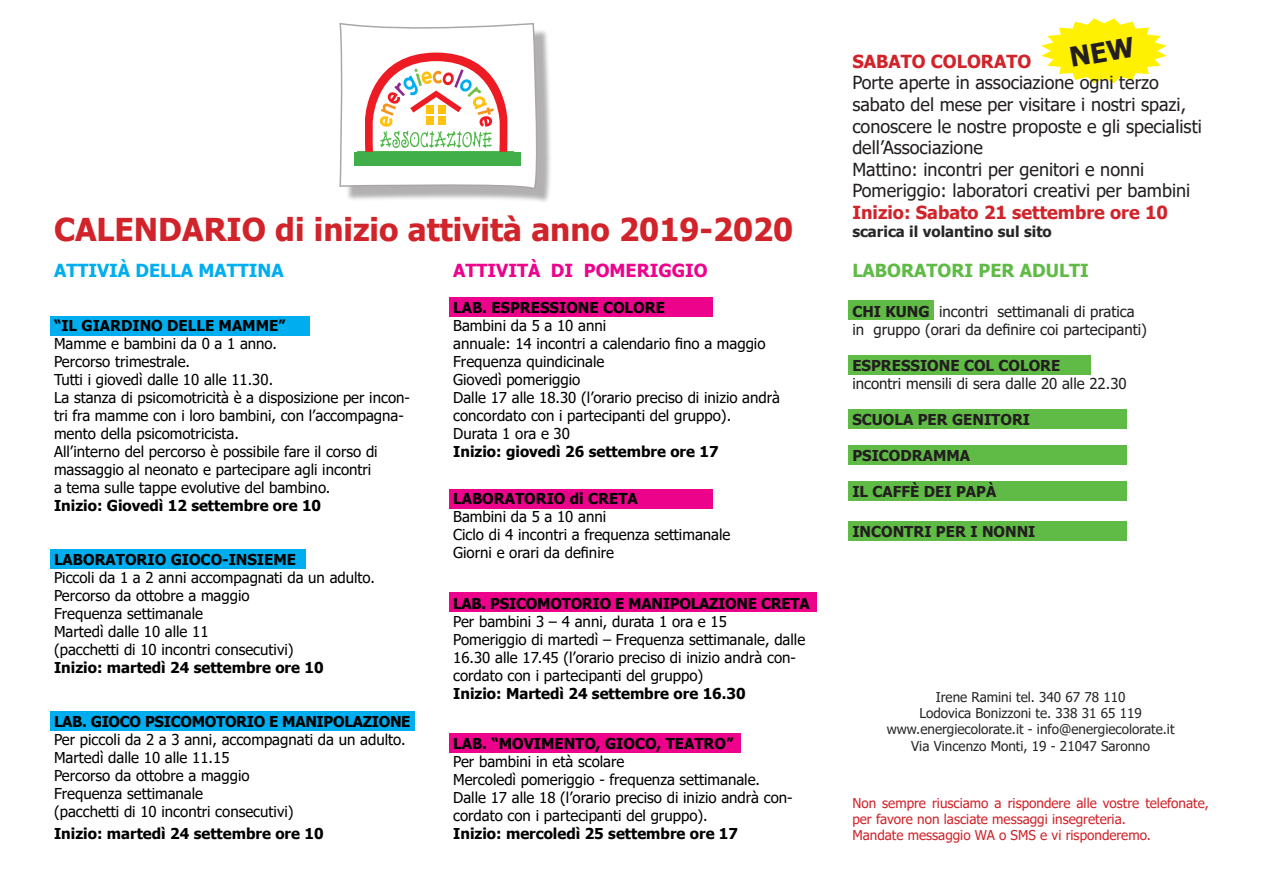
<style>
.page{position:relative;width:1263px;height:893px;background:#fff}
.page>*{position:absolute;margin:0;border:0;box-sizing:border-box;transform-origin:0 0}
.t1{font:700 31.5px "Tahoma";color:#d1232a}
.t2{font:18px/21.6px "Tahoma";color:#231f20}
.t3{font:700 18px "Tahoma";color:#d1232a}
.t4{font:700 18px "Tahoma";color:#ed028c}
.t5{font:700 18px "Tahoma";color:#00aeef}
.t6{font:700 18px "Tahoma";color:#60bb46}
.t7{font:15px/18px "Tahoma";color:#000}
.t8{font:700 15px "Tahoma";color:#000}
.t9{font:15px "Tahoma";color:#231f20}
.t10{font:700 15px "Tahoma";color:#231f20}
.t11{font:700 15px "Tahoma";letter-spacing:-.02em;color:#000}
.t12{font:700 15px "Tahoma";color:#272727}
.t13{font:13.5px "Tahoma";color:#272727}
.t14{font:13.5px/16.2px "Tahoma";color:#d1232a}
.s1{font-weight:700}
</style>
<div class="page">
<div style="left:848px;top:300px;width:86px;height:20px;background:#60bb46"></div>
<div style="left:848px;top:356px;width:242px;height:19px;background:#60bb46"></div>
<div style="left:848px;top:409px;width:279px;height:19px;background:#60bb46"></div>
<div style="left:848px;top:445px;width:279px;height:20px;background:#60bb46"></div>
<div style="left:848px;top:481px;width:279px;height:20px;background:#60bb46"></div>
<div style="left:848px;top:521px;width:279px;height:20px;background:#60bb46"></div>
<div style="left:450px;top:489px;width:263px;height:20px;background:#ed028c"></div>
<div style="left:450px;top:592px;width:367px;height:20px;background:#ed028c"></div>
<div style="left:450px;top:733px;width:291px;height:20px;background:#ed028c"></div>
<div style="left:450px;top:297px;width:263px;height:20px;background:#ed028c"></div>
<div style="left:50px;top:711px;width:365px;height:20px;background:#00aeef"></div>
<div style="left:50px;top:316px;width:260px;height:19px;background:#00aeef"></div>
<div style="left:50px;top:549px;width:256px;height:20px;background:#00aeef"></div>
<div style="left:346px;top:29px;width:206px;height:175px;background:#231f20;opacity:.35"></div>
<svg style="left:339px;top:22px;width:204px;height:175px"></svg>
<div style="left:355px;top:153px;width:166px;height:13px;background:#40ae49"></div>
<svg style="left:1041px;top:18px;width:126px;height:65px"></svg>
<p class="t1" style="left:54px;top:207px;width:741px">CALENDARIO di inizio attività anno 2019-2020</p>
<p class="t4" style="left:453px;top:258px;width:256px">ATTIVITÀ DI POMERIGGIO</p>
<p class="t8" style="left:453px;top:297px;width:213px">LAB. ESPRESSIONE COLORE</p>
<p class="t7" style="left:453px;top:318px;width:155px">Bambini da 5 a 10 anni</p>
<p class="t7" style="left:453px;top:336px;width:314px">annuale: 14 incontri a calendario fino a maggio</p>
<p class="t7" style="left:453px;top:354px;width:153px">Frequenza quindicinale</p>
<p class="t7" style="left:453px;top:372px;width:129px">Giovedì pomeriggio</p>
<p class="t7" style="left:453px;top:390px;width:328px">Dalle 17 alle 18.30 (l’orario preciso di inizio andrà concordato con i partecipanti del gruppo).</p>
<p class="t7" style="left:453px;top:426px;width:118px">Durata 1 ora e 30</p>
<p class="t8" style="left:453px;top:441px;width:267px">Inizio: giovedì 26 settembre ore 17</p>
<p class="t8" style="left:453px;top:488px;width:186px">LABORATORIO di CRETA</p>
<p class="t7" style="left:453px;top:509px;width:155px">Bambini da 5 a 10 anni</p>
<p class="t7" style="left:453px;top:527px;width:279px">Ciclo di 4 incontri a frequenza settimanale</p>
<p class="t7" style="left:453px;top:545px;width:162px">Giorni e orari da definire</p>
<p class="t8" style="left:453px;top:593px;width:358px">LAB. PSICOMOTORIO E MANIPOLAZIONE CRETA</p>
<p class="t7" style="left:453px;top:613px;width:275px">Per bambini 3 – 4 anni, durata 1 ora e 15</p>
<p class="t7" style="left:453px;top:631px;width:354px">Pomeriggio di martedì – Frequenza settimanale, dalle<br>16.30 alle 17.45 (l’orario preciso di inizio andrà con&shy;cordato con i partecipanti del gruppo)</p>
<p class="t8" style="left:453px;top:683px;width:294px">Inizio: Martedì 24 settembre ore 16.30</p>
<p class="t8" style="left:453px;top:733px;width:282px">LAB. “MOVIMENTO, GIOCO, TEATRO”</p>
<p class="t7" style="left:453px;top:753px;width:173px">Per bambini in età scolare</p>
<p class="t7" style="left:453px;top:771px;width:308px">Mercoledì pomeriggio - frequenza settimanale.</p>
<p class="t7" style="left:453px;top:789px;width:341px">Dalle 17 alle 18 (l’orario preciso di inizio andrà con&shy;cordato con i partecipanti del gruppo).</p>
<p class="t8" style="left:453px;top:823px;width:286px">Inizio: mercoledì 25 settembre ore 17</p>
<p class="t5" style="left:54px;top:258px;width:231px">ATTIVIÀ DELLA MATTINA</p>
<p class="t8" style="left:54px;top:315px;width:233px">“IL GIARDINO DELLE MAMME”</p>
<p class="t7" style="left:54px;top:336px;width:225px">Mamme e bambini da 0 a 1 anno.</p>
<p class="t7" style="left:54px;top:354px;width:138px">Percorso trimestrale.</p>
<p class="t7" style="left:54px;top:372px;width:221px">Tutti i giovedì dalle 10 alle 11.30.</p>
<p class="t7" style="left:54px;top:390px;width:357px">La stanza di psicomotricità è a disposizione per incon&shy;tri fra mamme con i loro bambini, con l’accompagna&shy;mento della psicomotricista.</p>
<p class="t7" style="left:54px;top:444px;width:325px">All’interno del percorso è possibile fare il corso di massaggio al neonato e partecipare agli incontri</p>
<p class="t7" style="left:54px;top:480px;width:278px">a tema sulle tappe evolutive del bambino.</p>
<p class="t8" style="left:54px;top:495px;width:269px">Inizio: Giovedì 12 settembre ore 10</p>
<p class="t8" style="left:54px;top:549px;width:244px">LABORATORIO GIOCO-INSIEME</p>
<p class="t7" style="left:54px;top:570px;width:323px">Piccoli da 1 a 2 anni accompagnati da un adulto.</p>
<p class="t7" style="left:54px;top:588px;width:197px">Percorso da ottobre a maggio</p>
<p class="t7" style="left:54px;top:606px;width:151px">Frequenza settimanale</p>
<p class="t7" style="left:54px;top:624px;width:156px">Martedì dalle 10 alle 11</p>
<p class="t7" style="left:54px;top:642px;width:241px">(pacchetti di 10 incontri consecutivi)</p>
<p class="t8" style="left:54px;top:657px;width:271px">Inizio: martedì 24 settembre ore 10</p>
<p class="t11" style="left:54px;top:711px;width:358px">LAB. GIOCO PSICOMOTORIO E MANIPOLAZIONE</p>
<p class="t7" style="left:54px;top:732px;width:353px">Per piccoli da 2 a 3 anni, accompagnati da un adulto.</p>
<p class="t7" style="left:54px;top:750px;width:177px">Martedì dalle 10 alle 11.15</p>
<p class="t7" style="left:54px;top:768px;width:197px">Percorso da ottobre a maggio</p>
<p class="t7" style="left:54px;top:786px;width:151px">Frequenza settimanale</p>
<p class="t7" style="left:54px;top:804px;width:241px">(pacchetti di 10 incontri consecutivi)</p>
<p class="t8" style="left:54px;top:823px;width:271px">Inizio: martedì 24 settembre ore 10</p>
<p class="t3" style="left:852px;top:49px;width:180px">SABATO COLORATO</p>
<p class="t2" style="left:852px;top:73px;width:351px">Porte aperte in associazione ogni terzo sabato del mese per visitare i nostri spazi, conoscere le nostre proposte e gli specialisti dell’Associazione</p>
<p class="t2" style="left:852px;top:159px;width:293px">Mattino: incontri per genitori e nonni</p>
<p class="t2" style="left:852px;top:181px;width:339px">Pomeriggio: laboratori creativi per bambini</p>
<p class="t3" style="left:852px;top:200px;width:317px">Inizio: Sabato 21 settembre ore 10</p>
<p class="t12" style="left:852px;top:221px;width:201px">scarica il volantino sul sito</p>
<p class="t6" style="left:852px;top:258px;width:238px">LABORATORI PER ADULTI</p>
<p class="t9" style="left:852px;top:301px;width:284px"><span class="s1">CHI KUNG</span> incontri settimanali di pratica</p>
<p class="t9" style="left:852px;top:319px;width:296px">in gruppo (orari da definire coi partecipanti)</p>
<p class="t10" style="left:852px;top:355px;width:209px">ESPRESSIONE COL COLORE</p>
<p class="t9" style="left:852px;top:373px;width:276px">incontri mensili di sera dalle 20 alle 22.30</p>
<p class="t10" style="left:852px;top:409px;width:179px">SCUOLA PER GENITORI</p>
<p class="t10" style="left:852px;top:445px;width:119px">PSICODRAMMA</p>
<p class="t10" style="left:852px;top:481px;width:146px">IL CAFFÈ DEI PAPÀ</p>
<p class="t10" style="left:852px;top:521px;width:185px">INCONTRI PER I NONNI</p>
<p class="t13" style="left:936px;top:688px;width:191px">Irene Ramini tel. 340 67 78 110</p>
<p class="t13" style="left:919px;top:704px;width:224px">Lodovica Bonizzoni te. 338 31 65 119</p>
<p class="t13" style="left:887px;top:720px;width:289px">www.energiecolorate.it - info@energiecolorate.it</p>
<p class="t13" style="left:911px;top:737px;width:240px">Via Vincenzo Monti, 19 - 21047 Saronno</p>
<p class="t14" style="left:852px;top:795px;width:358px">Non sempre riusciamo a rispondere alle vostre telefonate, per favore non lasciate messaggi insegreteria.</p>
<p class="t14" style="left:852px;top:828px;width:300px">Mandate messaggio WA o SMS e vi risponderemo.</p>
</div>
